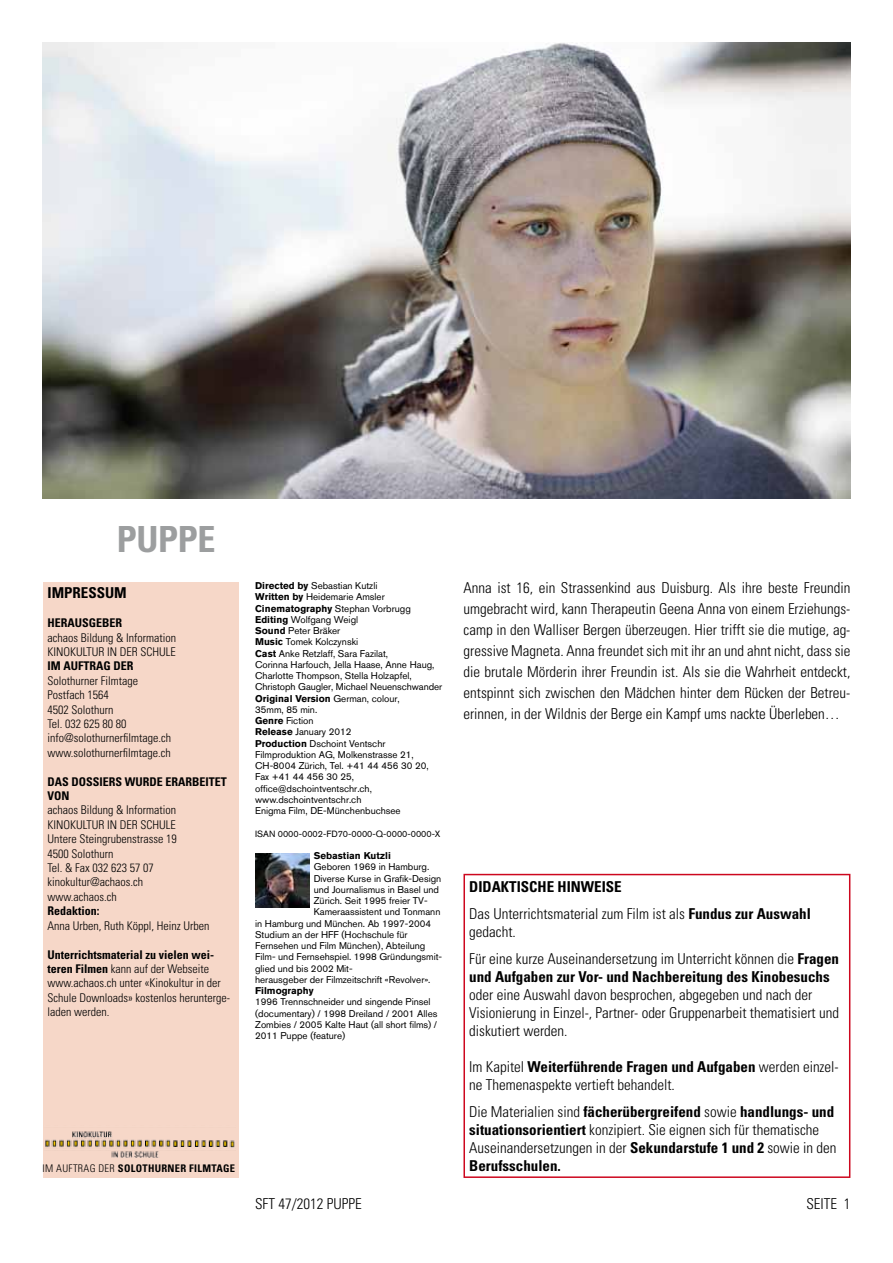
<style>
.page{position:relative;width:893px;height:1263px;background:#fff}
.page>*{position:absolute;margin:0;border:0;box-sizing:border-box;transform-origin:0 0}
.t1{font:700 condensed 36px "Univers";color:#9c9e9f}
.t2{font:300 condensed 15px/18px "Univers";color:#000}
.t3{font:700 condensed 15px/27px "Univers";letter-spacing:.03em;color:#000}
.t4{font:700 condensed 15px "Univers";color:#000}
.t5{font:300 condensed 12px/14.4px "Univers";color:#000}
.t6{font:700 condensed 12px "Univers";color:#000}
.t7{font:700 condensed 12px "Univers";letter-spacing:.055em;color:#000}
.t8{font:700 condensed 10.5px "Univers";letter-spacing:.03em;color:#000}
.t9{font:9.75px/11.2px "Akzidenz Grotesk BQ";color:#000}
.t10{font:700 9.75px "Akzidenz Grotesk BQ";color:#000}
.t11{font:9px "Akzidenz Grotesk BQ";color:#000}
.s1{font-weight:700}
.s2{font-weight:300}
</style>
<div class="page">
<div style="left:43px;top:582px;width:195px;height:596px;background:#f6d7c8"></div>
<img style="left:45px;top:1131px;width:190px;height:26px">
<div style="left:463px;top:874px;width:387px;height:304px;border:2px solid #cd071e"></div>
<img style="left:43px;top:43px;width:807px;height:456px">
<img style="left:255px;top:853px;width:54px;height:54px">
<h1 class="t1" style="left:117px;top:517px;width:100px">Puppe</h1>
<h2 class="t4" style="left:48px;top:584px;width:69px">IM PRESSUM</h2>
<p class="t6" style="left:48px;top:616px;width:76px">Herausgeber</p>
<p class="t5" style="left:48px;top:630px;width:130px">achaos Bildung &amp; Information<br>Kinokultur in der Schule</p>
<p class="t7" style="left:48px;top:659px;width:87px">im Auftrag der</p>
<p class="t5" style="left:48px;top:673px;width:125px">Solothurner Filmtage<br>Postfach 1564<br>4502 Solothurn<br>Tel. 032 625 80 80 info@solothurnerfilmtage.ch www.solothurnerfilmtage.ch</p>
<p class="t6" style="left:48px;top:774px;width:96px">DAS DOSSIERS WURDE</p>
<p class="t6" style="left:166px;top:774px;width:8px">ERARBEITET</p>
<p class="t6" style="left:48px;top:788px;width:15px">VON</p>
<p class="t5" style="left:48px;top:803px;width:131px">achaos Bildung &amp; Information<br>Kinokultur in der Schule<br>Untere Steingrubenstrasse 19<br>4500 Solothurn<br>Tel. &amp; Fax 032 623 57 07 kinokultur@achaos.ch www.achaos.ch</p>
<p class="t6" style="left:48px;top:904px;width:54px">Redaktion:</p>
<p class="t5" style="left:48px;top:918px;width:163px">Anna Urben, Ruth Köppl, Heinz Urben</p>
<p class="t5" style="left:48px;top:947px;width:184px"><span class="s1">Unterrichtsmaterial zu vielen wei&shy;teren Filmen</span> kann auf der Webseite www.achaos.ch unter «Kinokultur in der Schule Downloads» kostenlos herunterge&shy;laden werden.</p>
<p class="t8" style="left:43px;top:1162px;width:194px"><span class="s2">Im Auftrag der</span> Solothurner Filmtage</p>
<p class="t9" style="left:255px;top:580px;width:189px"><span class="s1">Directed by</span> Sebastian Kutzli<br><span class="s1">Written by</span> Heidemarie Amsler<br><span class="s1">Cinematography</span> Stephan Vorbrugg<br><span class="s1">Editing</span> Wolfgang Weigl<br><span class="s1">Sound</span> Peter Bräker<br><span class="s1">Music</span> Tomek Kolczynski<br><span class="s1">Cast</span> Anke Retzlaff, Sara Fazilat,<br>Corinna Harfouch, Jella Haase, Anne Haug,<br>Charlotte Thompson, Stella Holzapfel,<br>Christoph Gaugler, Michael Neuenschwander<br><span class="s1">Original Version</span> German, colour,<br>35mm, 85 min.<br><span class="s1">Genre</span> Fiction<br><span class="s1">Release</span> January 2012<br><span class="s1">Production</span> Dschoint Ventschr<br>Filmproduktion AG, Molkenstrasse 21,<br>CH-8004 Zürich, Tel. +41 44 456 30 20,<br>Fax +41 44 456 30 25, office@dschointventschr.ch, www.dschointventschr.ch<br>Enigma Film, DE-Münchenbuchsee</p>
<p class="t11" style="left:255px;top:828px;width:187px">ISAN 0000-0002-FD70-0000-Q-0000-0000-X</p>
<p class="t10" style="left:314px;top:850px;width:79px">Sebastian Kutzli</p>
<p class="t9" style="left:314px;top:861px;width:117px">Geboren 1969 in Hamburg.</p>
<p class="t9" style="left:314px;top:872px;width:129px">Diverse Kurse in Grafik-Design</p>
<p class="t9" style="left:314px;top:884px;width:127px">und Journalismus in Basel und</p>
<p class="t9" style="left:314px;top:895px;width:115px">Zürich. Seit 1995 freier TV-</p>
<p class="t9" style="left:314px;top:906px;width:128px">Kameraassistent und Tonmann</p>
<p class="t9" style="left:255px;top:917px;width:178px">in Hamburg und München. Ab 1997-2004</p>
<p class="t9" style="left:255px;top:929px;width:154px">Studium an der HFF (Hochschule für</p>
<p class="t9" style="left:255px;top:940px;width:172px">Fernsehen und Film München), Abteilung</p>
<p class="t9" style="left:255px;top:951px;width:189px">Film- und Fernsehspiel. 1998 Gründungsmit-</p>
<p class="t9" style="left:255px;top:962px;width:99px">glied und bis 2002 Mit-</p>
<p class="t9" style="left:255px;top:974px;width:177px">herausgeber der Filmzeitschrift «Revolver».</p>
<p class="t10" style="left:255px;top:985px;width:60px">Filmography</p>
<p class="t9" style="left:255px;top:996px;width:184px">1996 Trennschneider und singende Pinsel (documentary) / 1998 Dreiland / 2001 Alles Zombies / 2005 Kalte Haut (all short films) / 2011 Puppe (feature)</p>
<p class="t2" style="left:463px;top:578px;width:389px;line-height:21px;text-align:justify">Anna ist 16, ein Strassenkind aus Duisburg. Als ihre beste Freundin umgebracht wird, kann Therapeutin Geena Anna von einem Erziehungs&shy;camp in den Walliser Bergen überzeugen. Hier trifft sie die mutige, ag&shy;gressive Magneta. Anna freundet sich mit ihr an und ahnt nicht, dass sie die brutale Mörderin ihrer Freundin ist. Als sie die Wahrheit entdeckt, entspinnt sich zwischen den Mädchen hinter dem Rücken der Betreu&shy;erinnen, in der Wildnis der Berge ein Kampf ums nackte Überleben…</p>
<h2 class="t3" style="left:469px;top:872px;width:343px">Didaktische Hinweise<br><span class="s2">Das Unterrichtsmaterial zum Film ist als</span> Fundus zur Auswahl</h2>
<h2 class="t2" style="left:469px;top:918px;width:371px;line-height:27px">gedacht.<br>Für eine kurze Auseinandersetzung im Unterricht können die <span class="s1">Fragen</span></h2>
<h2 class="t4" style="left:469px;top:967px;width:362px">und Aufgaben zur Vor- und Nachbereitung des Kinobesuchs</h2>
<h2 class="t2" style="left:469px;top:985px;width:371px">oder eine Auswahl davon besprochen, abgegeben und nach der<br>Visionierung in Einzel-, Partner- oder Gruppenarbeit thematisiert und diskutiert werden.</h2>
<h2 class="t2" style="left:469px;top:1057px;width:371px">Im Kapitel <span class="s1">Weiterführende Fragen und Aufgaben</span> werden einzel&shy;ne Themenaspekte vertieft behandelt.</h2>
<h2 class="t2" style="left:469px;top:1102px;width:369px">Die Materialien sind <span class="s1">fächerübergreifend</span> sowie <span class="s1">handlungs- und situationsorientiert</span> konzipiert. Sie eignen sich für thematische Auseinandersetzungen in der <span class="s1">Sekundarstufe 1 und 2</span> sowie in den <span class="s1">Berufsschulen.</span></h2>
<h2 class="t2" style="left:255px;top:1195px;width:108px">SFT 47/2012 PUPPE</h2>
<h2 class="t2" style="left:806px;top:1195px;width:46px">SEITE 1</h2>
</div>
